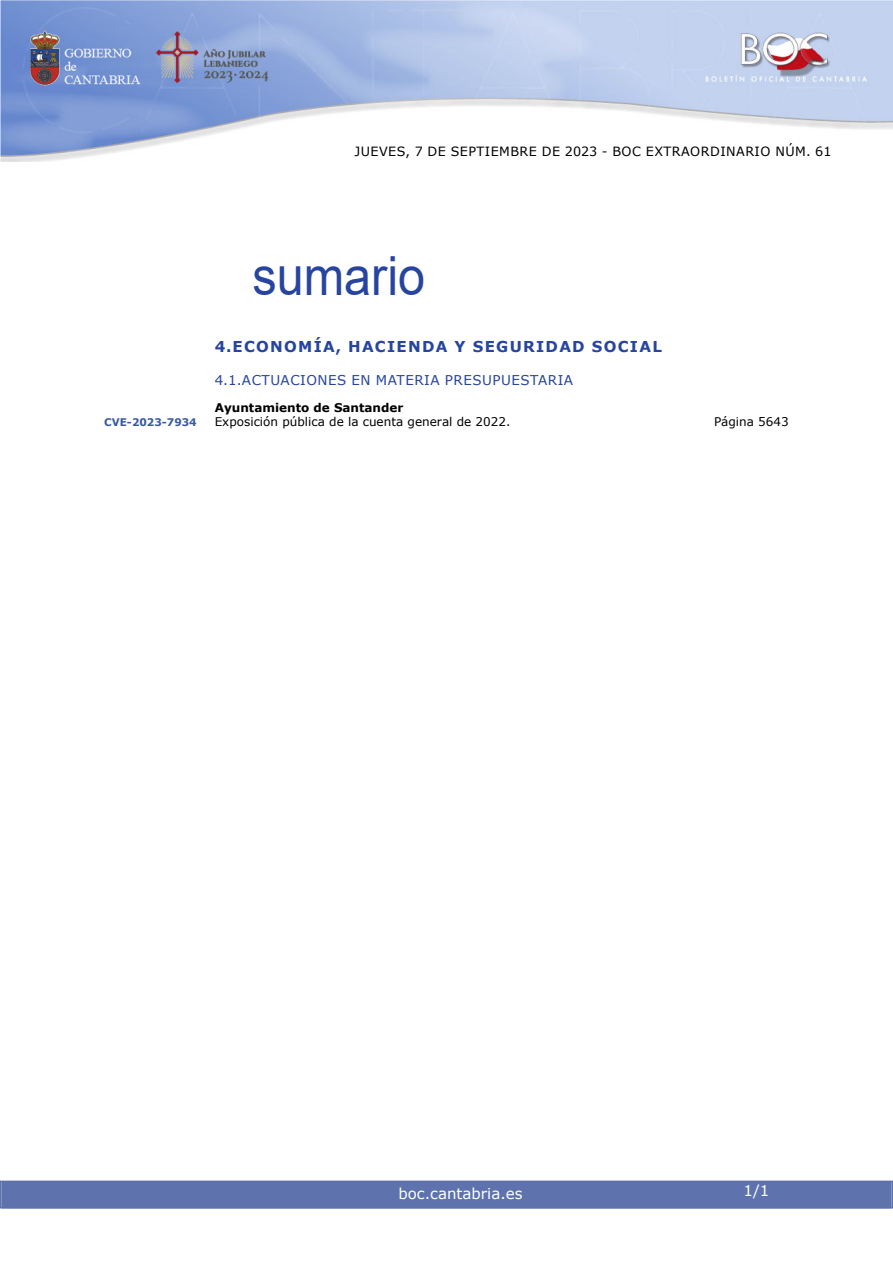
<style>
.page{position:relative;width:893px;height:1263px;background:#fff}
.page>*{position:absolute;margin:0;border:0;box-sizing:border-box;transform-origin:0 0}
.SUMARIO{font:54px "Arial";color:#27459e;scale:.9 1}
.indice_1{font:700 15px "Verdana";letter-spacing:.085em;color:#27459e}
.t1{font:15px "Verdana";color:#fff}
.indice_2{font:13.5px "Verdana";letter-spacing:.035em;color:#27459e}
.t2{font:12.75px "Verdana";letter-spacing:.035em;color:#000}
.indice_4{font:12px "Verdana";color:#000}
.indice_3{font:700 12px "Verdana";color:#000}
.indice_4-2{font:700 10.5px "Verdana";color:#385b9e}
</style>
<div class="page">
<img style="left:0;top:0;width:893px;height:161px">
<div style="left:2px;top:1181px;width:889px;height:27px;background:#5e73ae"></div>
<div style="left:0;top:1180px;width:893px;height:28px;border:2px solid #5e73ae"></div>
<p class="t2" style="left:354px;top:142px;width:478px">JUEVES, 7 DE SEPTIEMBRE DE 2023 - BOC EXTRAORDINARIO NÚM. 61</p>
<h1 class="SUMARIO" style="left:252px;top:239px;width:194px">sumario</h1>
<h2 class="indice_1" style="left:215px;top:336px;width:449px">4.ECONOMÍA, HACIENDA Y SEGURIDAD SOCIAL</h2>
<h3 class="indice_2" style="left:215px;top:371px;width:360px">4.1.ACTUACIONES EN MATERIA PRESUPUESTARIA</h3>
<h4 class="indice_3" style="left:215px;top:399px;width:190px">Ayuntamiento de Santander</h4>
<p class="indice_4-2" style="left:104px;top:415px;width:94px">CVE-2023-7934</p>
<p class="indice_4" style="left:215px;top:414px;width:297px">Exposición pública de la cuenta general de 2022.</p>
<p class="indice_4" style="left:714px;top:414px;width:76px">Página 5643</p>
<p class="t1" style="left:398px;top:1183px;width:126px">boc.cantabria.es</p>
<p class="t1" style="left:744px;top:1180px;width:27px">1/1</p>
</div>
